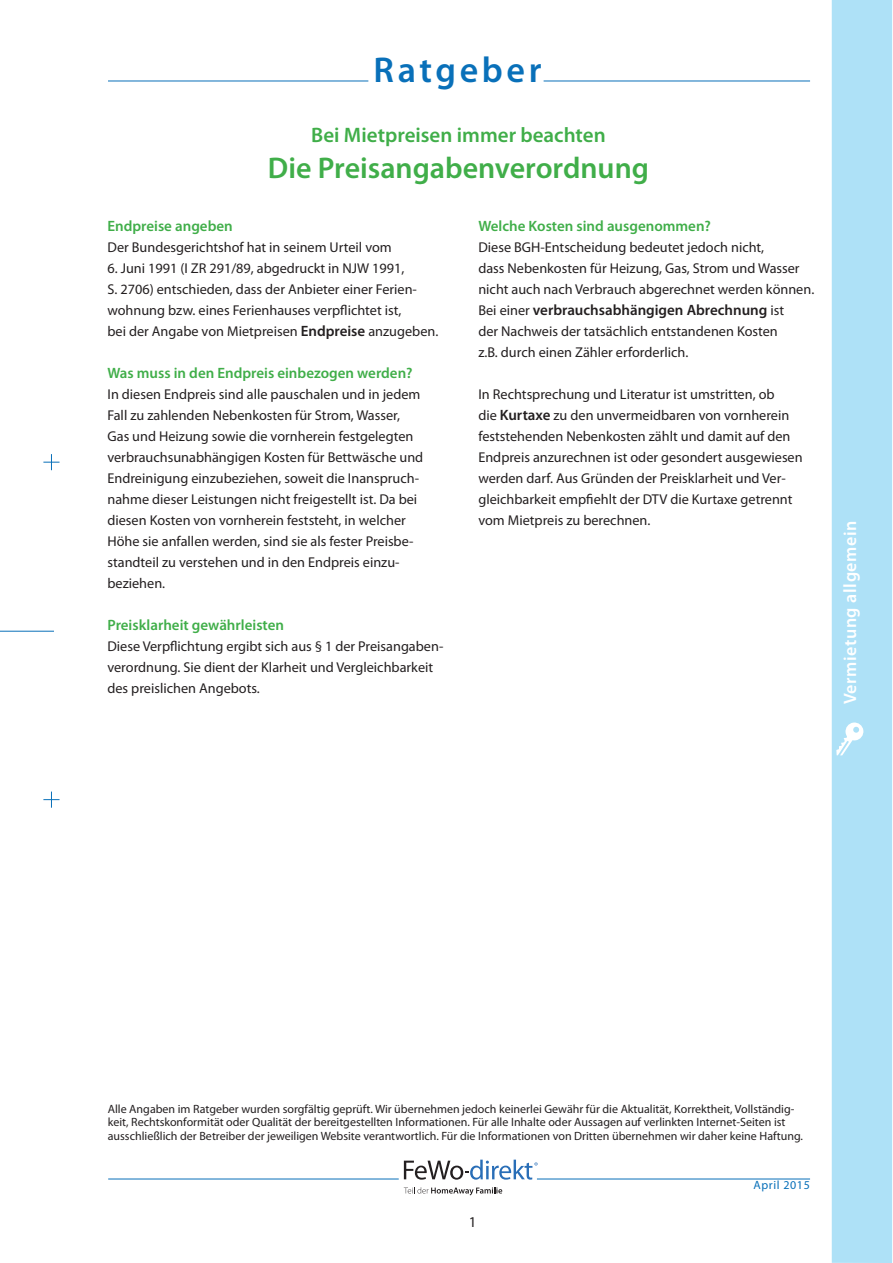
<style>
.page{position:relative;width:893px;height:1263px;background:#fff}
.page>*{position:absolute;margin:0;border:0;box-sizing:border-box;transform-origin:0 0}
.t1{font:600 36px "Myriad Pro";letter-spacing:.1em;color:#0970b9}
.t2{font:600 30px "Myriad Pro";color:#40ae49}
.t3{font:600 21px "Myriad Pro";color:#40ae49}
.t4{font:600 18px "Myriad Pro";letter-spacing:.03em;color:#fff}
.t5{font:600 15px "Myriad Pro";color:#40ae49}
.t6{font:600 15px "Myriad Pro";color:#231f20}
.t7{font:15px "Myriad Pro";color:#231f20}
.t8{font:14.25px/21px "Myriad Pro";color:#231f20}
.t9{font:12px/13.5px "Myriad Pro";color:#231f20}
.t10{font:12px "Myriad Pro";letter-spacing:.05em;color:#0970b9}
.s1{font-weight:600;font-size:15px}
.s2{font-weight:400;font-size:14.25px}
</style>
<div class="page">
<hr style="left:0;top:631px;width:54px;height:1px;background:#0970b9">
<hr style="left:108px;top:81px;width:260px;height:1px;background:#0970b9">
<hr style="left:544px;top:81px;width:266px;height:1px;background:#0970b9">
<hr style="left:108px;top:1178px;width:291px;height:1px;background:#0970b9">
<hr style="left:537px;top:1178px;width:273px;height:1px;background:#0970b9">
<svg style="left:43px;top:454px;width:17px;height:16px"></svg>
<svg style="left:43px;top:791px;width:17px;height:17px"></svg>
<div style="left:832px;top:0;width:60px;height:1263px;background:#aee1f7"></div>
<svg style="left:836px;top:722px;width:28px;height:33px"></svg>
<svg style="left:404px;top:1187px;width:98px;height:8px"></svg>
<svg style="left:404px;top:1160px;width:134px;height:20px"></svg>
<h1 class="t1" style="left:373px;top:47px;width:170px">Ratgeber</h1>
<h3 class="t3" style="left:311px;top:122px;width:296px">Bei Mietpreisen immer beachten</h3>
<h2 class="t2" style="left:268px;top:149px;width:383px">Die Preisangabenverordnung</h2>
<p class="t5" style="left:107px;top:217px;width:127px">Endpreise angeben</p>
<p class="t8" style="left:107px;top:237px;width:286px">Der Bundesgerichtshof hat in seinem Urteil vom</p>
<p class="t8" style="left:107px;top:258px;width:332px">6. Juni 1991 (I ZR 291/89, abgedruckt in NJW 1991,<br>S. 2706) entschieden, dass der Anbieter einer Ferien&shy;wohnung bzw. eines Ferienhauses verpflichtet ist,<br>bei der Angabe von Mietpreisen <span class="s1">Endpreise</span> anzugeben.</p>
<p class="t5" style="left:107px;top:364px;width:307px">Was muss in den Endpreis einbezogen werden?</p>
<p class="t8" style="left:107px;top:384px;width:317px">In diesen Endpreis sind alle pauschalen und in jedem Fall zu zahlenden Nebenkosten für Strom, Wasser, Gas und Heizung sowie die vornherein festgelegten verbrauchsunabhängigen Kosten für Bettwäsche und Endreinigung einzubeziehen, soweit die Inanspruch&shy;nahme dieser Leistungen nicht freigestellt ist. Da bei diesen Kosten von vornherein feststeht, in welcher Höhe sie anfallen werden, sind sie als fester Preisbe&shy;standteil zu verstehen und in den Endpreis einzu&shy;beziehen.</p>
<p class="t5" style="left:107px;top:616px;width:178px">Preisklarheit gewährleisten</p>
<p class="t8" style="left:107px;top:636px;width:337px">Diese Verpflichtung ergibt sich aus § 1 der Preisangaben&shy;verordnung. Sie dient der Klarheit und Vergleichbarkeit des preislichen Angebots.</p>
<p class="t5" style="left:478px;top:217px;width:234px">Welche Kosten sind ausgenommen?</p>
<p class="t8" style="left:478px;top:237px;width:337px">Diese BGH-Entscheidung bedeutet jedoch nicht,<br>dass Nebenkosten für Heizung, Gas, Strom und Wasser nicht auch nach Verbrauch abgerechnet werden können.</p>
<p class="t6" style="left:478px;top:301px;width:307px"><span class="s2">Bei einer</span> verbrauchsabhängigen Abrechnung <span class="s2">ist</span></p>
<p class="t8" style="left:478px;top:321px;width:301px">der Nachweis der tatsächlich entstandenen Kosten z.B. durch einen Zähler erforderlich.</p>
<p class="t8" style="left:478px;top:384px;width:326px">In Rechtsprechung und Literatur ist umstritten, ob<br>die <span class="s1">Kurtaxe</span> zu den unvermeidbaren von vornherein feststehenden Nebenkosten zählt und damit auf den Endpreis anzurechnen ist oder gesondert ausgewiesen werden darf. Aus Gründen der Preisklarheit und Ver&shy;gleichbarkeit empfiehlt der DTV die Kurtaxe getrennt vom Mietpreis zu berechnen.</p>
<p class="t4" style="left:839px;top:704px;width:185px;rotate:-90deg">Vermietung allgemein</p>
<p class="t9" style="left:108px;top:1102px;width:697px">Alle Angaben im Ratgeber wurden sorgfältig geprüft. Wir übernehmen jedoch keinerlei Gewähr für die Aktualität, Korrektheit, Vollständig&shy;keit, Rechtskonformität oder Qualität der bereitgestellten Informationen. Für alle Inhalte oder Aussagen auf verlinkten Internet-Seiten ist ausschließlich der Betreiber der jeweiligen Website verantwortlich. Für die Informationen von Dritten übernehmen wir daher keine Haftung.</p>
<p class="t7" style="left:469px;top:1212px;width:9px">1</p>
<p class="t10" style="left:753px;top:1178px;width:58px">April 2015</p>
</div>
